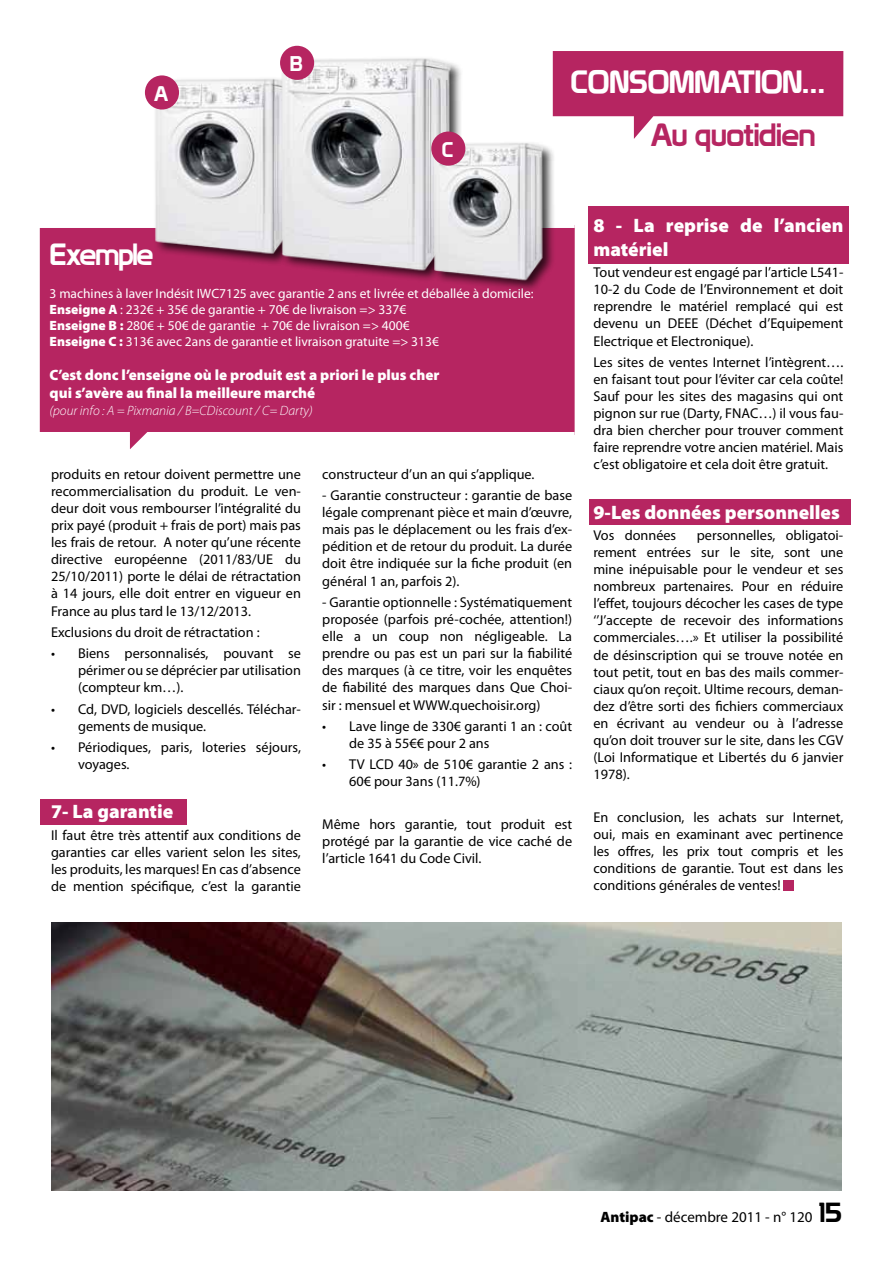
<style>
.page{position:relative;width:893px;height:1263px;background:#fff}
.page>*{position:absolute;margin:0;border:0;box-sizing:border-box;transform-origin:0 0}
.t1{font:31.5px "Prototype";letter-spacing:-.025em;color:#fff}
.t2{font:31.5px "Prototype";letter-spacing:-.025em;color:#b62561}
.t3{font:30px "Prototype";letter-spacing:-.05em;color:#fff}
.t4{font:20.85px "Prototype";color:#fff}
.t5{font:900 19.5px/23.4px "Myriad Pro";color:#fff}
.t6{font:900 15px/18px "Myriad Pro";color:#fff}
.t7{font:15px "Myriad Pro";color:#000}
.t8{font:14.25px/17.1px "Myriad Pro";color:#000;text-align:justify}
.t9{font:13.5px/16.2px "Myriad Pro";color:#fff}
.t10{font:italic 300 13.5px "Myriad Pro";color:#fff}
.s1{font-weight:900}
.s2{font-family:"Prototype";font-size:27px}
</style>
<div class="page">
<div style="left:41px;top:799px;width:146px;height:25px;background:#b62561"></div>
<div style="left:589px;top:500px;width:262px;height:25px;background:#b62561"></div>
<div style="left:588px;top:206px;width:260px;height:58px;background:#b62561"></div>
<svg style="left:553px;top:51px;width:290px;height:88px"></svg>
<div style="left:553px;top:67px;width:290px;height:33px;background:#b62561"></div>
<div style="left:784px;top:880px;width:10px;height:10px;background:#b62561"></div>
<svg style="left:39px;top:225px;width:536px;height:224px;background:#bd3a70"></svg>
<img style="left:51px;top:923px;width:791px;height:268px">
<div style="left:153px;top:76px;width:155px;height:191px;background:#000;opacity:.75"></div>
<img style="left:152px;top:76px;width:126px;height:184px">
<div style="left:280px;top:56px;width:183px;height:227px;background:#000;opacity:.75"></div>
<img style="left:278px;top:54px;width:179px;height:223px">
<div style="left:432px;top:141px;width:124px;height:152px;background:#000;opacity:.75"></div>
<img style="left:431px;top:140px;width:116px;height:144px">
<div style="left:145px;top:75px;width:34px;height:35px;background:#b62561;border-radius:50%"></div>
<div style="left:280px;top:46px;width:34px;height:34px;background:#b62561;border-radius:50%"></div>
<div style="left:431px;top:132px;width:34px;height:34px;background:#b62561;border-radius:50%"></div>
<svg style="left:597px;top:1125px;width:245px;height:66px;background:#8c9692"></svg>
<h3 class="t4" style="left:154px;top:81px;width:16px">A</h3>
<h3 class="t4" style="left:290px;top:51px;width:15px">B</h3>
<h3 class="t4" style="left:442px;top:137px;width:13px">C</h3>
<h1 class="t1" style="left:570px;top:63px;width:256px">CONSOMMATION…</h1>
<h1 class="t2" style="left:650px;top:116px;width:167px">Au quotidien</h1>
<h2 class="t3" style="left:50px;top:236px;width:106px">Exemple</h2>
<p class="t9" style="left:50px;top:285px;width:485px">3 machines à laver Indésit IWC7125 avec garantie 2 ans et livrée et déballée à domicile:<br><span class="s1">Enseigne A</span> : 232€ + 35€ de garantie + 70€ de livraison =&gt; 337€<br><span class="s1">Enseigne B :</span> 280€ + 50€ de garantie + 70€ de livraison =&gt; 400€<br><span class="s1">Enseigne C :</span> 313€ avec 2ans de garantie et livraison gratuite =&gt; 313€</p>
<p class="t6" style="left:50px;top:366px;width:391px">C’est donc l’enseigne où le produit est a priori le plus cher qui s’avère au final la meilleure marché</p>
<p class="t10" style="left:50px;top:402px;width:265px">(pour info : A = Pixmania / B=CDiscount / C= Darty)</p>
<p class="t8" style="left:51px;top:465px;width:251px">produits en retour doivent permettre une recommercialisation du produit. Le ven&shy;deur doit vous rembourser l’intégralité du prix payé (produit + frais de port) mais pas les frais de retour. A noter qu’une récente directive européenne (2011/83/UE du 25/10/2011) porte le délai de rétractation à 14 jours, elle doit entrer en vigueur en France au plus tard le 13/12/2013.</p>
<p class="t8" style="left:51px;top:623px;width:210px">Exclusions du droit de rétractation :</p>
<p class="t8" style="left:78px;top:645px;width:224px;text-indent:-27px">• Biens personnalisés, pouvant se périmer ou se déprécier par utilisation (compteur km…).</p>
<p class="t8" style="left:78px;top:700px;width:224px;text-indent:-27px">• Cd, DVD, logiciels descellés. Téléchar&shy;gements de musique.</p>
<p class="t8" style="left:78px;top:739px;width:224px;text-indent:-27px">• Périodiques, paris, loteries séjours, voyages.</p>
<h3 class="t5" style="left:51px;top:799px;width:124px">7- La garantie</h3>
<p class="t8" style="left:51px;top:826px;width:251px">Il faut être très attentif aux conditions de garanties car elles varient selon les sites, les produits, les marques! En cas d’absence de mention spécifique, c’est la garantie</p>
<p class="t8" style="left:322px;top:465px;width:214px">constructeur d’un an qui s’applique.</p>
<p class="t8" style="left:322px;top:486px;width:251px">- Garantie constructeur : garantie de base légale comprenant pièce et main d’œuvre, mais pas le déplacement ou les frais d’ex&shy;pédition et de retour du produit. La durée doit être indiquée sur la fiche produit (en général 1 an, parfois 2).</p>
<p class="t8" style="left:322px;top:593px;width:251px">- Garantie optionnelle : Systématiquement proposée (parfois pré-cochée, attention!) elle a un coup non négligeable. La prendre ou pas est un pari sur la fiabilité des marques (à ce titre, voir les enquêtes de fiabilité des marques dans Que Choi&shy;sir : mensuel et WWW.quechoisir.org)</p>
<p class="t8" style="left:349px;top:717px;width:224px;text-indent:-27px">• Lave linge de 330€ garanti 1 an : coût de 35 à 55€€ pour 2 ans</p>
<p class="t8" style="left:349px;top:756px;width:224px;text-indent:-27px">• TV LCD 40» de 510€ garantie 2 ans :<br>60€ pour 3ans (11.7%)</p>
<p class="t8" style="left:322px;top:816px;width:251px">Même hors garantie, tout produit est protégé par la garantie de vice caché de l’article 1641 du Code Civil.</p>
<h3 class="t5" style="left:593px;top:213px;width:251px">8 - La reprise de l’ancien matériel</h3>
<p class="t8" style="left:593px;top:264px;width:251px">Tout vendeur est engagé par l’article L541- 10-2 du Code de l’Environnement et doit reprendre le matériel remplacé qui est devenu un DEEE (Déchet d’Equipement Electrique et Electronique).</p>
<p class="t8" style="left:593px;top:353px;width:251px">Les sites de ventes Internet l’intègrent…. en faisant tout pour l’éviter car cela coûte!<br>Sauf pour les sites des magasins qui ont pignon sur rue (Darty, FNAC…) il vous fau&shy;dra bien chercher pour trouver comment faire reprendre votre ancien matériel. Mais c’est obligatoire et cela doit être gratuit.</p>
<h3 class="t5" style="left:593px;top:499px;width:248px">9-Les données personnelles</h3>
<p class="t8" style="left:593px;top:526px;width:84px">Vos données</p>
<p class="t8" style="left:593px;top:526px;width:251px;text-indent:103px">personnelles, obligatoi&shy;rement entrées sur le site, sont une mine inépuisable pour le vendeur et ses nombreux partenaires. Pour en réduire l’effet, toujours décocher les cases de type ‘’J’accepte de recevoir des informations commerciales….» Et utiliser la possibilité de désinscription qui se trouve notée en tout petit, tout en bas des mails commer&shy;ciaux qu’on reçoit. Ultime recours, deman&shy;dez d’être sorti des fichiers commerciaux en écrivant au vendeur ou à l’adresse qu’on doit trouver sur le site, dans les CGV (Loi Informatique et Libertés du 6 janvier 1978).</p>
<p class="t8" style="left:593px;top:808px;width:251px">En conclusion, les achats sur Internet, oui, mais en examinant avec pertinence les offres, les prix tout compris et les conditions de garantie. Tout est dans les conditions générales de ventes!</p>
<p class="t7" style="left:601px;top:1208px;width:243px"><span class="s1">Antipac</span> - décembre 2011 - n° 120 <span class="s2">15</span></p>
</div>
